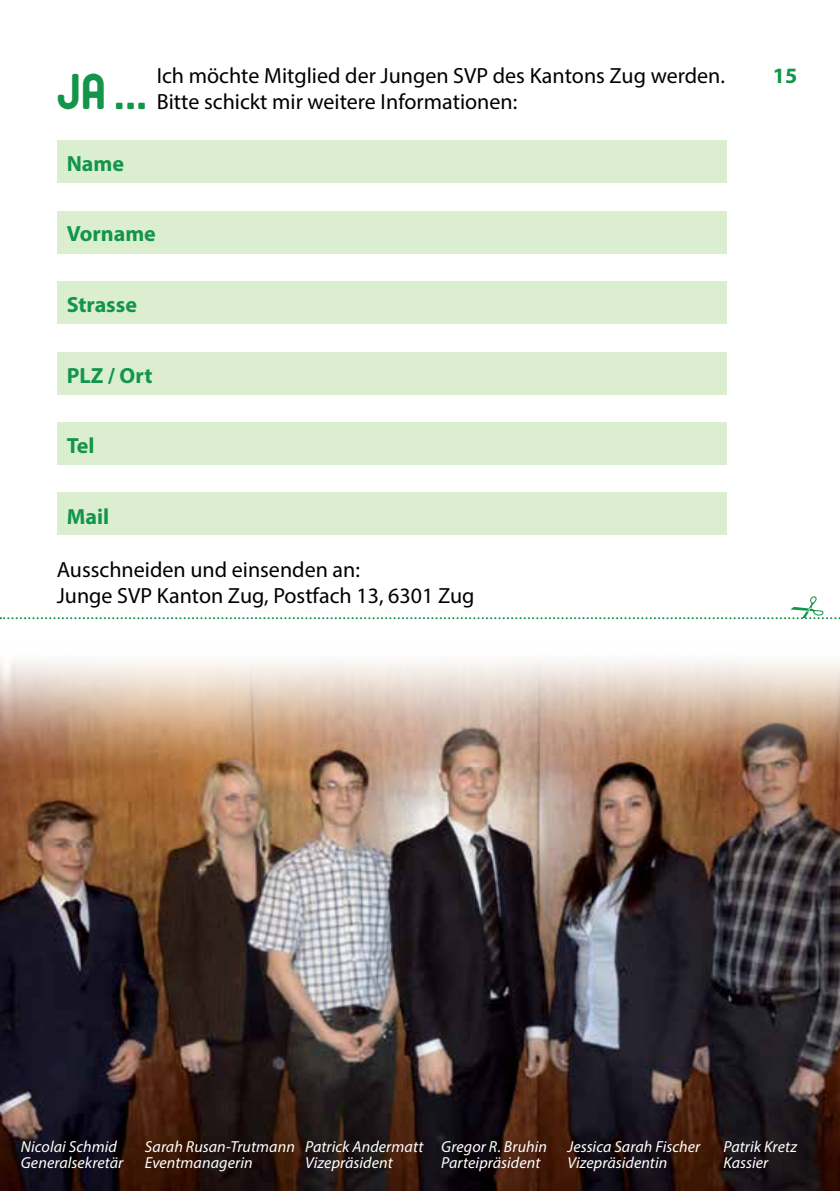
<style>
.page{position:relative;width:840px;height:1191px;background:#fff}
.page>*{position:absolute;margin:0;border:0;box-sizing:border-box;transform-origin:0 0}
.t1{font:48px "PTF NORDIC Round";color:#13954a}
.t2{font:22px/26px "Myriad Pro";color:#000}
.t3{font:700 22px "Myriad Pro";color:#13954a}
.t4{font:italic 16px "Myriad Pro";letter-spacing:.005em;color:#fff}
</style>
<div class="page">
<div style="left:57px;top:140px;width:669px;height:43px;background:#dbefd0"></div>
<div style="left:57px;top:211px;width:669px;height:42px;background:#dbefd0"></div>
<div style="left:57px;top:281px;width:669px;height:43px;background:#dbefd0"></div>
<div style="left:57px;top:352px;width:669px;height:42px;background:#dbefd0"></div>
<div style="left:57px;top:422px;width:669px;height:43px;background:#dbefd0"></div>
<div style="left:57px;top:492px;width:669px;height:43px;background:#dbefd0"></div>
<img style="left:0;top:802px;width:839px;height:389px">
<img style="left:0;top:659px;width:839px;height:143px">
<svg style="left:0;top:596px;width:840px;height:23px"></svg>
<h1 class="t1" style="left:57px;top:71px;width:92px">Ja ...</h1>
<h2 class="t2" style="left:157px;top:62px;width:569px">Ich möchte Mitglied der Jungen SVP des Kantons Zug werden.</h2>
<h2 class="t3" style="left:772px;top:61px;width:26px">15</h2>
<h2 class="t2" style="left:157px;top:88px;width:362px">Bitte schickt mir weitere Informationen:</h2>
<h2 class="t3" style="left:67px;top:149px;width:59px">Name</h2>
<h2 class="t3" style="left:67px;top:219px;width:91px">Vorname</h2>
<h2 class="t3" style="left:67px;top:290px;width:72px">Strasse</h2>
<h2 class="t3" style="left:67px;top:361px;width:87px">PLZ / Ort</h2>
<h2 class="t3" style="left:67px;top:431px;width:29px">Tel</h2>
<h2 class="t3" style="left:67px;top:502px;width:44px">Mail</h2>
<h2 class="t2" style="left:57px;top:556px;width:419px">Ausschneiden und einsenden an:<br>Junge SVP Kanton Zug, Postfach 13, 6301 Zug</h2>
<p class="t4" style="left:21px;top:1136px;width:98px">Nicolai Schmid</p>
<p class="t4" style="left:145px;top:1136px;width:403px">Sarah Rusan-Trutmann Patrick Andermatt Gregor R. Bruhin</p>
<p class="t4" style="left:567px;top:1136px;width:134px">Jessica Sarah Fischer</p>
<p class="t4" style="left:723px;top:1136px;width:75px">Patrik Kretz</p>
<p class="t4" style="left:21px;top:1152px;width:104px">Generalsekretär</p>
<p class="t4" style="left:145px;top:1152px;width:109px">Eventmanagerin</p>
<p class="t4" style="left:305px;top:1152px;width:89px">Vizepräsident</p>
<p class="t4" style="left:441px;top:1152px;width:100px">Parteipräsident</p>
<p class="t4" style="left:567px;top:1152px;width:101px">Vizepräsidentin</p>
<p class="t4" style="left:723px;top:1152px;width:46px">Kassier</p>
</div>
